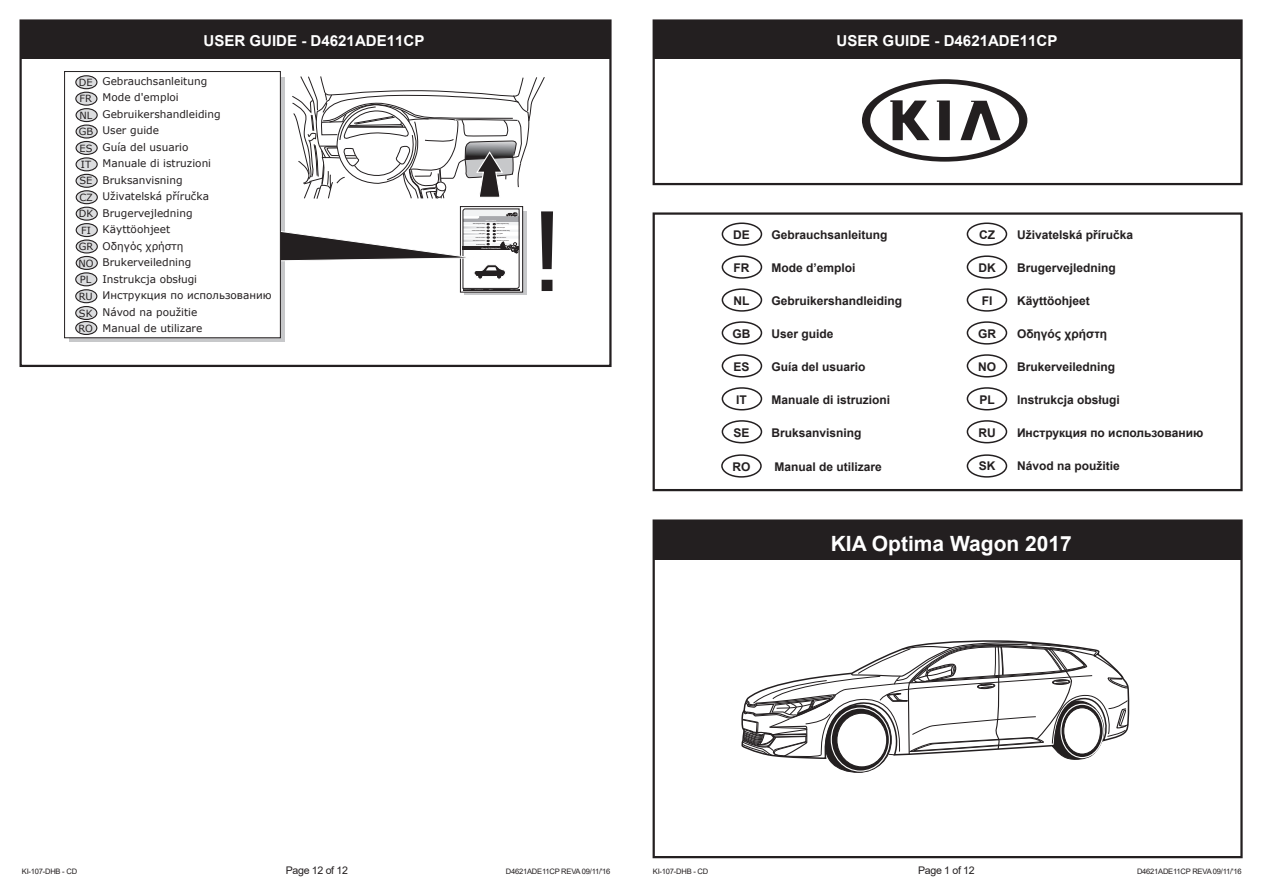
<style>
.page{position:relative;width:1263px;height:893px;background:#fff}
.page>*{position:absolute;margin:0;border:0;box-sizing:border-box;transform-origin:0 0}
.t1{font:109.5px "Verdana";color:#231f20}
.t2{font:700 21px "Arial";color:#fff}
.t3{font:700 15px "Arial";color:#fff}
.t4{font:700 12px "Arial";color:#231f20}
.t5{font:10.5px/16.5px "Verdana";color:#231f20}
.t6{font:10.5px "Arial";letter-spacing:-.03em;color:#231f20}
.t7{font:9.9px/16.5px "Verdana";color:#231f20}
.t8{font:7.5px "Arial";letter-spacing:-.03em;color:#231f20}
.t9{font:700 1.65px "Verdana";letter-spacing:-.03em;color:#fff}
</style>
<div class="page">
<div style="left:654px;top:521px;width:587px;height:39px;background:#231f20"></div>
<div style="left:654px;top:20px;width:587px;height:39px;background:#231f20"></div>
<div style="left:652px;top:19px;width:591px;height:166px;border:2px solid #231f20"></div>
<div style="left:652px;top:212px;width:591px;height:279px;border:2px solid #231f20"></div>
<div style="left:652px;top:519px;width:591px;height:339px;border:2px solid #231f20"></div>
<div style="left:722px;top:222px;width:40px;height:24px;background:#fff;border:2px solid #231f20;border-radius:50%"></div>
<div style="left:722px;top:255px;width:40px;height:24px;background:#fff;border:2px solid #231f20;border-radius:50%"></div>
<div style="left:722px;top:288px;width:40px;height:24px;background:#fff;border:2px solid #231f20;border-radius:50%"></div>
<div style="left:722px;top:321px;width:40px;height:24px;background:#fff;border:2px solid #231f20;border-radius:50%"></div>
<div style="left:722px;top:354px;width:40px;height:24px;background:#fff;border:2px solid #231f20;border-radius:50%"></div>
<div style="left:722px;top:387px;width:40px;height:23px;background:#fff;border:2px solid #231f20;border-radius:50%"></div>
<div style="left:722px;top:420px;width:40px;height:23px;background:#fff;border:2px solid #231f20;border-radius:50%"></div>
<div style="left:967px;top:222px;width:40px;height:24px;background:#fff;border:2px solid #231f20;border-radius:50%"></div>
<div style="left:967px;top:255px;width:40px;height:24px;background:#fff;border:2px solid #231f20;border-radius:50%"></div>
<div style="left:967px;top:288px;width:40px;height:24px;background:#fff;border:2px solid #231f20;border-radius:50%"></div>
<div style="left:967px;top:321px;width:40px;height:24px;background:#fff;border:2px solid #231f20;border-radius:50%"></div>
<div style="left:967px;top:354px;width:40px;height:24px;background:#fff;border:2px solid #231f20;border-radius:50%"></div>
<div style="left:967px;top:387px;width:40px;height:23px;background:#fff;border:2px solid #231f20;border-radius:50%"></div>
<div style="left:967px;top:420px;width:40px;height:23px;background:#fff;border:2px solid #231f20;border-radius:50%"></div>
<div style="left:967px;top:454px;width:40px;height:24px;background:#fff;border:2px solid #231f20;border-radius:50%"></div>
<div style="left:21px;top:20px;width:589px;height:39px;background:#231f20"></div>
<div style="left:20px;top:19px;width:592px;height:348px;border:2px solid #231f20"></div>
<div style="left:464px;top:211px;width:62px;height:84px;background:#c7c8ca"></div>
<svg style="left:460px;top:289px;width:63px;height:4px"></svg>
<hr style="left:463px;top:289px;width:56px;height:2px;background:#231f20">
<svg style="left:269px;top:19px;width:276px;height:270px"></svg>
<div style="left:64px;top:71px;width:217px;height:267px;background:#fff;border:1px solid #231f20"></div>
<div style="left:76px;top:76px;width:21px;height:13px;background:#dcdddf;border-radius:50%"></div>
<div style="left:75px;top:75px;width:22px;height:14px;border:1px solid #231f20;border-radius:50%"></div>
<div style="left:76px;top:92px;width:21px;height:13px;background:#dcdddf;border-radius:50%"></div>
<div style="left:75px;top:92px;width:22px;height:14px;border:1px solid #231f20;border-radius:50%"></div>
<div style="left:76px;top:109px;width:21px;height:13px;background:#dcdddf;border-radius:50%"></div>
<div style="left:76px;top:108px;width:22px;height:14px;border:1px solid #231f20;border-radius:50%"></div>
<div style="left:76px;top:125px;width:21px;height:13px;background:#dcdddf;border-radius:50%"></div>
<div style="left:76px;top:124px;width:22px;height:15px;border:1px solid #231f20;border-radius:50%"></div>
<div style="left:76px;top:141px;width:21px;height:13px;background:#dcdddf;border-radius:50%"></div>
<div style="left:76px;top:141px;width:22px;height:14px;border:1px solid #231f20;border-radius:50%"></div>
<div style="left:76px;top:158px;width:21px;height:13px;background:#dcdddf;border-radius:50%"></div>
<div style="left:76px;top:157px;width:22px;height:14px;border:1px solid #231f20;border-radius:50%"></div>
<div style="left:76px;top:174px;width:21px;height:13px;background:#dcdddf;border-radius:50%"></div>
<div style="left:76px;top:174px;width:22px;height:14px;border:1px solid #231f20;border-radius:50%"></div>
<div style="left:76px;top:191px;width:21px;height:13px;background:#dcdddf;border-radius:50%"></div>
<div style="left:76px;top:190px;width:22px;height:14px;border:1px solid #231f20;border-radius:50%"></div>
<div style="left:76px;top:207px;width:21px;height:13px;background:#dcdddf;border-radius:50%"></div>
<div style="left:76px;top:207px;width:22px;height:14px;border:1px solid #231f20;border-radius:50%"></div>
<div style="left:76px;top:224px;width:21px;height:13px;background:#dcdddf;border-radius:50%"></div>
<div style="left:76px;top:223px;width:22px;height:14px;border:1px solid #231f20;border-radius:50%"></div>
<div style="left:76px;top:240px;width:21px;height:13px;background:#dcdddf;border-radius:50%"></div>
<div style="left:76px;top:239px;width:22px;height:15px;border:1px solid #231f20;border-radius:50%"></div>
<div style="left:76px;top:256px;width:21px;height:13px;background:#dcdddf;border-radius:50%"></div>
<div style="left:76px;top:256px;width:22px;height:14px;border:1px solid #231f20;border-radius:50%"></div>
<div style="left:76px;top:273px;width:21px;height:13px;background:#dcdddf;border-radius:50%"></div>
<div style="left:75px;top:272px;width:22px;height:14px;border:1px solid #231f20;border-radius:50%"></div>
<div style="left:76px;top:290px;width:21px;height:13px;background:#dcdddf;border-radius:50%"></div>
<div style="left:75px;top:289px;width:22px;height:14px;border:1px solid #231f20;border-radius:50%"></div>
<div style="left:76px;top:307px;width:21px;height:12px;background:#dcdddf;border-radius:50%"></div>
<div style="left:75px;top:306px;width:22px;height:14px;border:1px solid #231f20;border-radius:50%"></div>
<div style="left:76px;top:322px;width:21px;height:12px;background:#dcdddf;border-radius:50%"></div>
<div style="left:75px;top:321px;width:22px;height:14px;border:1px solid #231f20;border-radius:50%"></div>
<div style="left:721px;top:454px;width:41px;height:24px;background:#fff;border:2px solid #231f20;border-radius:50%"></div>
<svg style="left:742px;top:640px;width:387px;height:133px"></svg>
<svg style="left:862px;top:79px;width:165px;height:83px;background:#302c2d"></svg>
<div style="left:870px;top:84px;width:149px;height:73px;background:#fff;border-radius:50%"></div>
<svg style="left:890px;top:100px;width:39px;height:40px"></svg>
<svg style="left:937px;top:101px;width:13px;height:39px"></svg>
<svg style="left:960px;top:101px;width:40px;height:39px"></svg>
<p class="t3" style="left:203px;top:31px;width:222px">USER GUIDE - D4621ADE11CP</p>
<p class="t7" style="left:79px;top:74px;width:17px">DE<br>FR<br>NL<br>GB<br>ES<br>IT<br>SE<br>CZ<br>DK<br>FI<br>GR<br>NO<br>PL<br>RU<br>SK</p>
<p class="t7" style="left:78px;top:320px;width:16px">RO</p>
<p class="t5" style="left:103px;top:73px;width:171px">Gebrauchsanleitung<br>Mode d'emploi<br>Gebruikershandleiding<br>User guide<br>Guía del usuario<br>Manuale di istruzioni<br>Bruksanvisning<br>Uživatelská příručka<br>Brugervejledning<br>Käyttöohjeet<br>Οδηγός χρήστη<br>Brukerveiledning<br>Instrukcja obsługi<br>Инструкция по использованию<br>Návod na použitie<br>Manual de utilizare</p>
<p class="t9" style="left:481px;top:247px;width:21px">Citroën C4 Hatchback</p>
<h1 class="t1" style="left:525px;top:176px;width:45px">!</h1>
<p class="t3" style="left:836px;top:31px;width:222px">USER GUIDE - D4621ADE11CP</p>
<p class="t4" style="left:733px;top:226px;width:18px">DE</p>
<p class="t4" style="left:733px;top:259px;width:17px">FR</p>
<p class="t4" style="left:733px;top:292px;width:17px">NL</p>
<p class="t4" style="left:732px;top:325px;width:19px">GB</p>
<p class="t4" style="left:733px;top:358px;width:18px">ES</p>
<p class="t4" style="left:736px;top:391px;width:12px">IT</p>
<p class="t4" style="left:733px;top:424px;width:18px">SE</p>
<p class="t4" style="left:771px;top:226px;width:118px">Gebrauchsanleitung</p>
<p class="t4" style="left:771px;top:259px;width:86px">Mode d’emploi</p>
<p class="t4" style="left:771px;top:292px;width:132px">Gebruikershandleiding</p>
<p class="t4" style="left:771px;top:325px;width:64px">User guide</p>
<p class="t4" style="left:771px;top:358px;width:96px">Guía del usuario</p>
<p class="t4" style="left:771px;top:391px;width:120px">Manuale di istruzioni</p>
<p class="t4" style="left:771px;top:424px;width:92px">Bruksanvisning</p>
<p class="t4" style="left:732px;top:458px;width:19px">RO</p>
<p class="t4" style="left:774px;top:458px;width:109px">Manual de utilizare</p>
<p class="t4" style="left:979px;top:226px;width:17px">CZ</p>
<p class="t4" style="left:978px;top:259px;width:19px">DK</p>
<p class="t4" style="left:982px;top:292px;width:12px">FI</p>
<p class="t4" style="left:978px;top:325px;width:19px">GR</p>
<p class="t4" style="left:978px;top:358px;width:19px">NO</p>
<p class="t4" style="left:979px;top:391px;width:17px">PL</p>
<p class="t4" style="left:978px;top:424px;width:19px">RU</p>
<p class="t4" style="left:979px;top:457px;width:18px">SK</p>
<p class="t4" style="left:1017px;top:226px;width:118px">Uživatelská příručka</p>
<p class="t4" style="left:1017px;top:259px;width:100px">Brugervejledning</p>
<p class="t4" style="left:1017px;top:292px;width:74px">Käyttöohjeet</p>
<p class="t4" style="left:1017px;top:325px;width:92px">Οδηγός χρήστη</p>
<p class="t4" style="left:1017px;top:358px;width:100px">Brukerveiledning</p>
<p class="t4" style="left:1017px;top:391px;width:104px">Instrukcja obsługi</p>
<p class="t4" style="left:1017px;top:424px;width:188px">Инструкция по использованию</p>
<p class="t4" style="left:1017px;top:457px;width:104px">Návod na použitie</p>
<h2 class="t2" style="left:831px;top:528px;width:243px">KIA Optima Wagon 2017</h2>
<p class="t8" style="left:22px;top:866px;width:57px">KI-107-DHB - CD</p>
<p class="t6" style="left:286px;top:863px;width:64px">Page 12 of 12</p>
<p class="t8" style="left:506px;top:866px;width:106px">D4621ADE11CP REVA 09/11/'16</p>
<p class="t8" style="left:653px;top:866px;width:57px">KI-107-DHB - CD</p>
<p class="t6" style="left:918px;top:863px;width:58px">Page 1 of 12</p>
<p class="t8" style="left:1137px;top:866px;width:106px">D4621ADE11CP REVA 09/11/'16</p>
</div>
